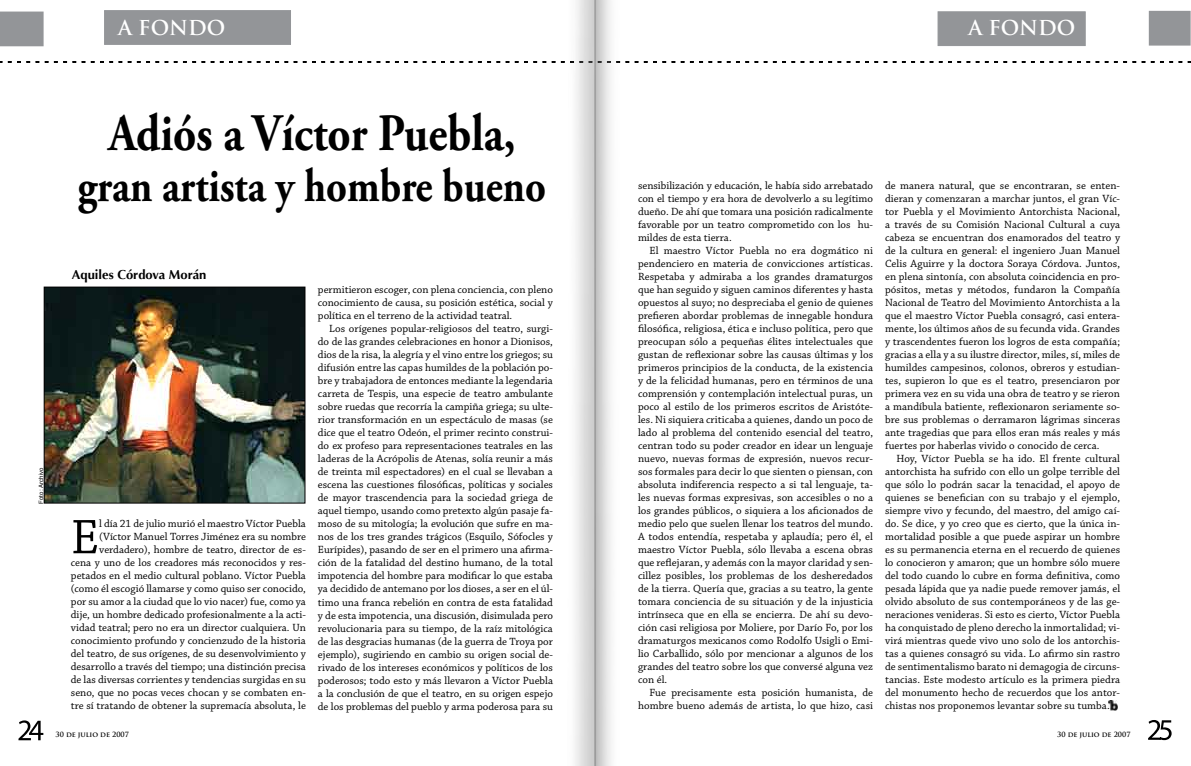
<style>
.page{position:relative;width:1191px;height:766px;background:#fff}
.page>*{position:absolute;margin:0;border:0;box-sizing:border-box;transform-origin:0 0}
.t1{font:700 52.5px "Adobe Garamond Pro";color:#000;scale:.86 1}
.t2{font:51px "Chaparral Pro";color:#000}
.t3{font:700 47.2px "Adobe Garamond Pro";color:#000;scale:.86 1}
.t4{font:700 20px "Trajan Pro";color:#fff}
.t5{font:700 13px "Optima";color:#000}
.t6{font:11px/13px "Chaparral Pro";color:#000;text-align:justify}
.t7{font:700 7px "Trajan Pro";color:#000}
.t8{font:6px "Helvetica";letter-spacing:.025em;color:#000}
</style>
<div class="page">
<div style="left:104px;top:10px;width:187px;height:35px;background:#939598"></div>
<div style="left:0;top:12px;width:43px;height:34px;background:#939598"></div>
<div style="left:0;top:12px;width:44px;height:34px;border:1px solid #939598"></div>
<img style="left:560px;top:0;width:34px;height:765px">
<div style="left:937px;top:11px;width:148px;height:35px;background:#939598;border:1px solid #939598"></div>
<div style="left:1149px;top:11px;width:41px;height:34px;background:#939598"></div>
<div style="left:1148px;top:11px;width:42px;height:35px;border:1px solid #939598"></div>
<img style="left:594px;top:0;width:36px;height:765px">
<svg style="left:1148px;top:720px;width:23px;height:20px"></svg>
<svg style="left:18px;top:720px;width:25px;height:20px"></svg>
<img style="left:46px;top:288px;width:257px;height:213px">
<div style="left:44px;top:286px;width:261px;height:217px;border:1px solid #000"></div>
<svg style="left:1109px;top:700px;width:8px;height:9px"></svg>
<h3 class="t4" style="left:118px;top:15px;width:108px">A FONDO</h3>
<h1 class="t1" style="left:108px;top:103px;width:475px">Adiós a Víctor Puebla,</h1>
<h3 class="t3" style="left:78px;top:158px;width:546px">gran artista y hombre bueno</h3>
<p class="t8" style="left:36px;top:504px;width:38px;rotate:-90deg">Foto: Archivo</p>
<p class="t5" style="left:72px;top:267px;width:136px">Aquiles Córdova Morán</p>
<p class="t6" style="left:71px;top:517px;width:236px;text-align:right">l día 21 de julio murió el maestro Víctor Puebla (Víctor Manuel Torres Jiménez era su nombre verdadero), hombre de teatro, director de es-<br>cena y uno de los creadores más reconocidos y res&shy;petados en el medio cultural poblano. Víctor Puebla (como él escogió llamarse y como quiso ser conocido, por su amor a la ciudad que lo vio nacer) fue, como ya dije, un hombre dedicado profesionalmente a la acti&shy;vidad teatral; pero no era un director cualquiera. Un conocimiento profundo y concienzudo de la historia del teatro, de sus orígenes, de su desenvolvimiento y desarrollo a través del tiempo; una distinción precisa de las diversas corrientes y tendencias surgidas en su seno, que no pocas veces chocan y se combaten en&shy;tre sí tratando de obtener la supremacía absoluta, le</p>
<h2 class="t2" style="left:71px;top:508px;width:30px">E</h2>
<p class="t7" style="left:56px;top:730px;width:75px">30 de julio de 2007</p>
<p class="t6" style="left:318px;top:283px;width:236px">permitieron escoger, con plena conciencia, con pleno conocimiento de causa, su posición estética, social y política en el terreno de la actividad teatral.</p>
<p class="t6" style="left:318px;top:322px;width:236px;text-indent:11px">Los orígenes popular-religiosos del teatro, surgi&shy;do de las grandes celebraciones en honor a Dionisos, dios de la risa, la alegría y el vino entre los griegos; su difusión entre las capas humildes de la población po&shy;bre y trabajadora de entonces mediante la legendaria carreta de Tespis, una especie de teatro ambulante sobre ruedas que recorría la campiña griega; su ulte&shy;rior transformación en un espectáculo de masas (se dice que el teatro Odeón, el primer recinto construi&shy;do ex profeso para representaciones teatrales en las laderas de la Acrópolis de Atenas, solía reunir a más de treinta mil espectadores) en el cual se llevaban a escena las cuestiones filosóficas, políticas y sociales de mayor trascendencia para la sociedad griega de aquel tiempo, usando como pretexto algún pasaje fa&shy;moso de su mitología; la evolución que sufre en ma&shy;nos de los tres grandes trágicos (Esquilo, Sófocles y Eurípides), pasando de ser en el primero una afirma&shy;ción de la fatalidad del destino humano, de la total impotencia del hombre para modificar lo que estaba ya decidido de antemano por los dioses, a ser en el úl&shy;timo una franca rebelión en contra de esta fatalidad y de esta impotencia, una discusión, disimulada pero revolucionaria para su tiempo, de la raíz mitológica de las desgracias humanas (de la guerra de Troya por ejemplo), sugiriendo en cambio su origen social de&shy;rivado de los intereses económicos y políticos de los poderosos; todo esto y más llevaron a Víctor Puebla a la conclusión de que el teatro, en su origen espejo de los problemas del pueblo y arma poderosa para su</p>
<h3 class="t4" style="left:968px;top:15px;width:108px">A FONDO</h3>
<p class="t6" style="left:638px;top:179px;width:236px">sensibilización y educación, le había sido arrebatado con el tiempo y era hora de devolverlo a su legítimo dueño. De ahí que tomara una posición radicalmente favorable por un teatro comprometido con los hu&shy;mildes de esta tierra.</p>
<p class="t6" style="left:638px;top:244px;width:236px;text-indent:11px">El maestro Víctor Puebla no era dogmático ni pendenciero en materia de convicciones artísticas.<br>Respetaba y admiraba a los grandes dramaturgos que han seguido y siguen caminos diferentes y hasta opuestos al suyo; no despreciaba el genio de quienes prefieren abordar problemas de innegable hondura filosófica, religiosa, ética e incluso política, pero que preocupan sólo a pequeñas élites intelectuales que gustan de reflexionar sobre las causas últimas y los primeros principios de la conducta, de la existencia y de la felicidad humanas, pero en términos de una comprensión y contemplación intelectual puras, un poco al estilo de los primeros escritos de Aristóte&shy;les. Ni siquiera criticaba a quienes, dando un poco de lado al problema del contenido esencial del teatro, centran todo su poder creador en idear un lenguaje nuevo, nuevas formas de expresión, nuevos recur&shy;sos formales para decir lo que sienten o piensan, con absoluta indiferencia respecto a si tal lenguaje, ta&shy;les nuevas formas expresivas, son accesibles o no a los grandes públicos, o siquiera a los aficionados de medio pelo que suelen llenar los teatros del mundo.<br>A todos entendía, respetaba y aplaudía; pero él, el maestro Víctor Puebla, sólo llevaba a escena obras que reflejaran, y además con la mayor claridad y sen&shy;cillez posibles, los problemas de los desheredados de la tierra. Quería que, gracias a su teatro, la gente tomara conciencia de su situación y de la injusticia intrínseca que en ella se encierra. De ahí su devo&shy;ción casi religiosa por Moliere, por Darío Fo, por los dramaturgos mexicanos como Rodolfo Usigli o Emi&shy;lio Carballido, sólo por mencionar a algunos de los grandes del teatro sobre los que conversé alguna vez con él.</p>
<p class="t6" style="left:638px;top:686px;width:236px;text-align:right">Fue precisamente esta posición humanista, de hombre bueno además de artista, lo que hizo, casi</p>
<p class="t6" style="left:885px;top:179px;width:236px">de manera natural, que se encontraran, se enten&shy;dieran y comenzaran a marchar juntos, el gran Víc&shy;tor Puebla y el Movimiento Antorchista Nacional, a través de su Comisión Nacional Cultural a cuya cabeza se encuentran dos enamorados del teatro y de la cultura en general: el ingeniero Juan Manuel Celis Aguirre y la doctora Soraya Córdova. Juntos, en plena sintonía, con absoluta coincidencia en pro&shy;pósitos, metas y métodos, fundaron la Compañía Nacional de Teatro del Movimiento Antorchista a la que el maestro Víctor Puebla consagró, casi entera&shy;mente, los últimos años de su fecunda vida. Grandes y trascendentes fueron los logros de esta compañía; gracias a ella y a su ilustre director, miles, sí, miles de humildes campesinos, colonos, obreros y estudian&shy;tes, supieron lo que es el teatro, presenciaron por primera vez en su vida una obra de teatro y se rieron a mandíbula batiente, reflexionaron seriamente so&shy;bre sus problemas o derramaron lágrimas sinceras ante tragedias que para ellos eran más reales y más fuertes por haberlas vivido o conocido de cerca.</p>
<p class="t6" style="left:885px;top:452px;width:236px;text-indent:11px">Hoy, Víctor Puebla se ha ido. El frente cultural antorchista ha sufrido con ello un golpe terrible del que sólo lo podrán sacar la tenacidad, el apoyo de quienes se benefician con su trabajo y el ejemplo, siempre vivo y fecundo, del maestro, del amigo caí&shy;do. Se dice, y yo creo que es cierto, que la única in&shy;mortalidad posible a que puede aspirar un hombre es su permanencia eterna en el recuerdo de quienes lo conocieron y amaron; que un hombre sólo muere del todo cuando lo cubre en forma definitiva, como pesada lápida que ya nadie puede remover jamás, el olvido absoluto de sus contemporáneos y de las ge&shy;neraciones venideras. Si esto es cierto, Víctor Puebla ha conquistado de pleno derecho la inmortalidad; vi&shy;virá mientras quede vivo uno solo de los antorchis&shy;tas a quienes consagró su vida. Lo afirmo sin rastro de sentimentalismo barato ni demagogia de circuns&shy;tancias. Este modesto artículo es la primera piedra del monumento hecho de recuerdos que los antor&shy;chistas nos proponemos levantar sobre su tumba.</p>
<p class="t7" style="left:1057px;top:730px;width:75px">30 de julio de 2007</p>
</div>
